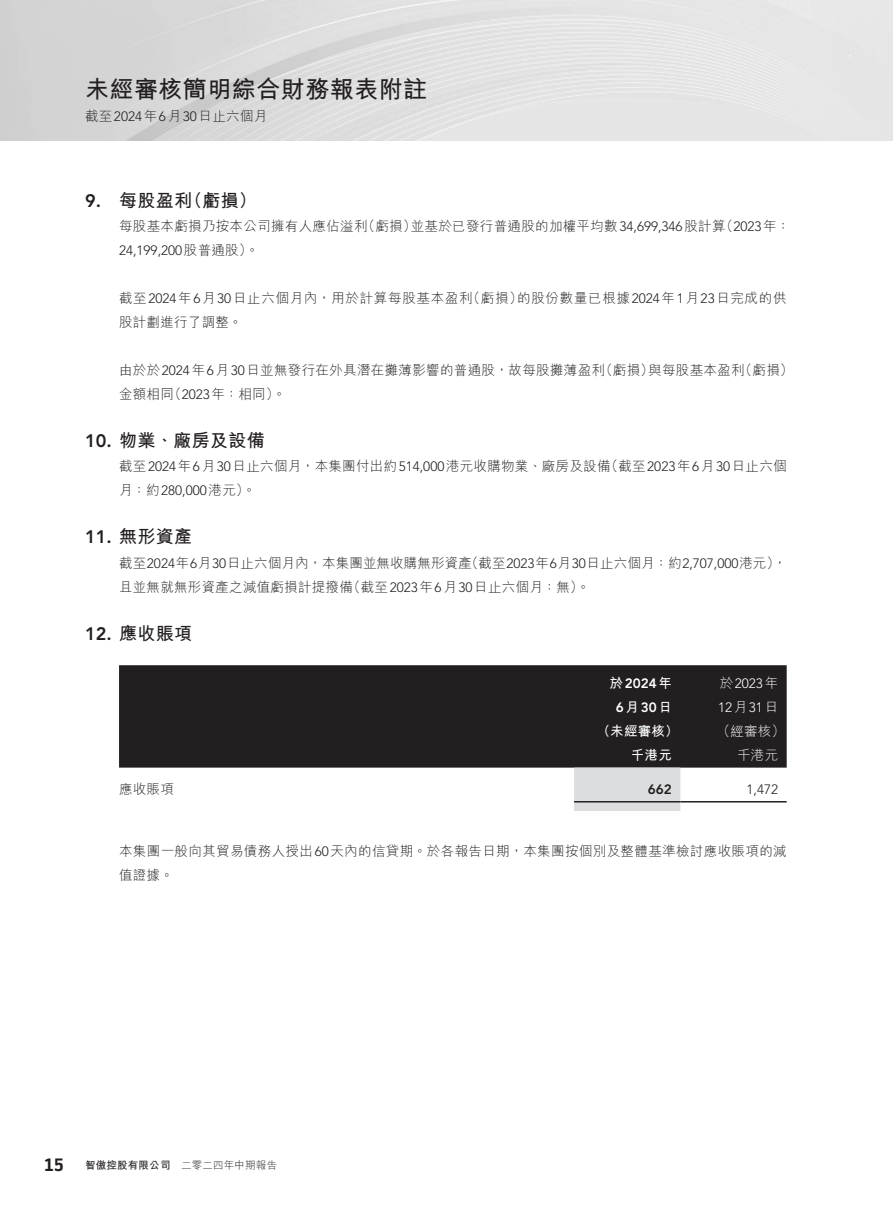
<style>
.page{position:relative;width:893px;height:1212px;background:#fff}
.page>*{position:absolute;margin:0;border:0;box-sizing:border-box;transform-origin:0 0}
.t1{font:700 24px "M Hei HK";letter-spacing:.02em;color:#231f20}
._01_H1{font:700 18px "M Hei HK";letter-spacing:.02em;color:#231f20}
.t2{font:700 18px "Battersea";color:#231f20}
._01_H1-2{font:800 18px "Avenir LT Std";color:#231f20}
._00_txt{font:300 13.5px/24px "M Hei HK";letter-spacing:.025em;color:#231f20}
._00_txt-2{font:300 13.5px/24px "M Hei HK";letter-spacing:.05em;color:#231f20}
._50_Table_txt{font:300 13.5px "Avenir LT Std";color:#fff}
._50_Table_txt-2{font:800 13.5px "Avenir LT Std";color:#fff}
._50_Table_txt-3{font:700 13.5px "M Hei HK";letter-spacing:.02em;color:#fff}
._50_Table_txt-4{font:300 13.5px "M Hei HK";letter-spacing:.02em;color:#fff}
._00_txt-3{font:300 13.5px "Avenir LT Std";color:#231f20}
._50_Table_txt-5{font:300 13.5px "Avenir LT Std";color:#231f20}
._50_Table_txt-6{font:300 13.5px "M Hei HK";color:#231f20}
._50_Table_txt-7{font:800 13.5px "Avenir LT Std";color:#231f20}
.t3{font:300 10.5px "M Hei HK";letter-spacing:.02em;color:#231f20}
.t4{font:700 10.5px "M Hei HK";letter-spacing:.02em;color:#231f20}
.s1{font-family:"Avenir LT Std"}
.s2{font-family:"M Hei HK"}
.s3{font-family:"Avenir LT Std";font-weight:800}
.s4{font-family:"M Hei HK";font-weight:700}
</style>
<div class="page">
<div style="left:119px;top:665px;width:668px;height:102px;background:#231f20"></div>
<div style="left:574px;top:767px;width:106px;height:44px;background:#dcdddf"></div>
<hr style="left:574px;top:801px;width:106px;height:1px;background:#231f20">
<hr style="left:680px;top:801px;width:107px;height:1px;background:#231f20">
<h1 class="t1" style="left:85px;top:72px;width:344px">未經審核簡明綜合財務報表附註</h1>
<p class="_00_txt" style="left:85px;top:104px;width:184px">截至<span class="s1">2024</span>年<span class="s1">6</span>月<span class="s1">30</span>日止六個月</p>
<p class="_01_H1-2" style="left:85px;top:190px;width:17px">9.</p>
<p class="_01_H1" style="left:119px;top:188px;width:75px">每股盈利</p>
<p class="_01_H1" style="left:185px;top:188px;width:74px">（虧損(</p>
<p class="_00_txt" style="left:119px;top:214px;width:250px">每股基本虧損乃按本公司擁有人應佔溢利<br><span class="s1">24,199,200</span>股普通股。(</p>
<p class="_00_txt" style="left:362px;top:214px;width:56px">（虧損）</p>
<p class="_00_txt-3" style="left:720px;top:219px;width:72px"><span class="s2">（</span>2023<span class="s2">年：</span></p>
<p class="_00_txt" style="left:411px;top:214px;width:316px">並基於已發行普通股的加權平均數<span class="s1">34,699,346</span>股計算</p>
<p class="_00_txt" style="left:467px;top:286px;width:57px">（虧損）</p>
<p class="_00_txt-2" style="left:119px;top:286px;width:355px">截至<span class="s1">2024</span>年<span class="s1">6</span>月<span class="s1">30</span>日止六個月內，用於計算每股基本盈利股計劃進行了調整。</p>
<p class="_00_txt-2" style="left:517px;top:286px;width:271px">的股份數量已根據<span class="s1">2024</span>年<span class="s1">1</span>月<span class="s1">23</span>日完成的供</p>
<p class="_00_txt" style="left:599px;top:358px;width:56px">（虧損）</p>
<p class="_00_txt" style="left:739px;top:358px;width:56px">（虧損(</p>
<p class="_00_txt" style="left:168px;top:358px;width:438px;text-indent:-49px">由於於<span class="s1">2024</span>年<span class="s1">6</span>月<span class="s1">30</span>日並無發行在外具潛在攤薄影響的普通股，故每股攤薄盈利（<span class="s1">2023</span>年：相同。(</p>
<p class="_00_txt" style="left:648px;top:358px;width:98px">與每股基本盈利</p>
<p class="_00_txt" style="left:119px;top:382px;width:56px">金額相同</p>
<p class="_01_H1" style="left:85px;top:428px;width:181px"><span class="s3">10.</span> 物業、廠房及設備</p>
<p class="_00_txt" style="left:119px;top:454px;width:493px">截至<span class="s1">2024</span>年<span class="s1">6</span>月<span class="s1">30</span>日止六個月，本集團付出約<span class="s1">514,000</span>港元收購物業、廠房及設備月：約<span class="s1">280,000</span>港元。(</p>
<p class="_01_H1" style="left:85px;top:524px;width:109px"><span class="s3">11.</span> 無形資產</p>
<p class="_00_txt" style="left:465px;top:550px;width:323px">（截至<span class="s1">2023</span>年 月<span class="s1">6 30</span>日止六個月：約<span class="s1">2,707,000</span>港元，(</p>
<p class="_00_txt" style="left:605px;top:454px;width:183px">（截至<span class="s1">2023</span>年<span class="s1">6</span>月<span class="s1">30</span>日止六個</p>
<p class="_00_txt" style="left:347px;top:550px;width:244px;text-indent:-228px">截至<span class="s1">2024</span>年 月<span class="s1">6 30</span>日止六個月內，本集團並無收購無形資產<br>（截至<span class="s1">2023</span>年<span class="s1">6</span>月<span class="s1">30</span>日止六個月：無。(</p>
<p class="_00_txt" style="left:119px;top:574px;width:235px">且並無就無形資產之減值虧損計提撥備</p>
<p class="_01_H1" style="left:85px;top:620px;width:109px"><span class="s3">12.</span> 應收賬項</p>
<p class="_50_Table_txt-6" style="left:119px;top:782px;width:56px">應收賬項</p>
<p class="_50_Table_txt-2" style="left:609px;top:675px;width:64px"><span class="s4">於</span>2024<span class="s4">年</span></p>
<p class="_50_Table_txt-2" style="left:616px;top:699px;width:58px">6<span class="s4">月</span>30<span class="s4">日</span></p>
<p class="_50_Table_txt-3" style="left:597px;top:721px;width:83px">（未經審核）</p>
<p class="_50_Table_txt" style="left:720px;top:675px;width:60px"><span class="s2">於</span>2023<span class="s2">年</span></p>
<p class="_50_Table_txt" style="left:718px;top:699px;width:62px">12<span class="s2">月</span>31<span class="s2">日</span></p>
<p class="_50_Table_txt-4" style="left:717px;top:724px;width:70px">（經審核(</p>
<p class="_50_Table_txt-3" style="left:631px;top:745px;width:43px">千港元</p>
<p class="_50_Table_txt-4" style="left:737px;top:748px;width:43px">千港元</p>
<p class="_50_Table_txt-7" style="left:648px;top:782px;width:25px">662</p>
<p class="_50_Table_txt-5" style="left:747px;top:782px;width:33px">1,472</p>
<p class="_00_txt" style="left:119px;top:838px;width:669px">本集團一般向其貿易債務人授出<span class="s1">60</span>天內的信貸期。於各報告日期，本集團按個別及整體基準檢討應收賬項的減值證據。</p>
<h2 class="t2" style="left:44px;top:1153px;width:21px">15</h2>
<p class="t4" style="left:85px;top:1158px;width:87px">智傲控股有限公司</p>
<p class="t3" style="left:181px;top:1160px;width:98px">二零二四年中期報告</p>
</div>
